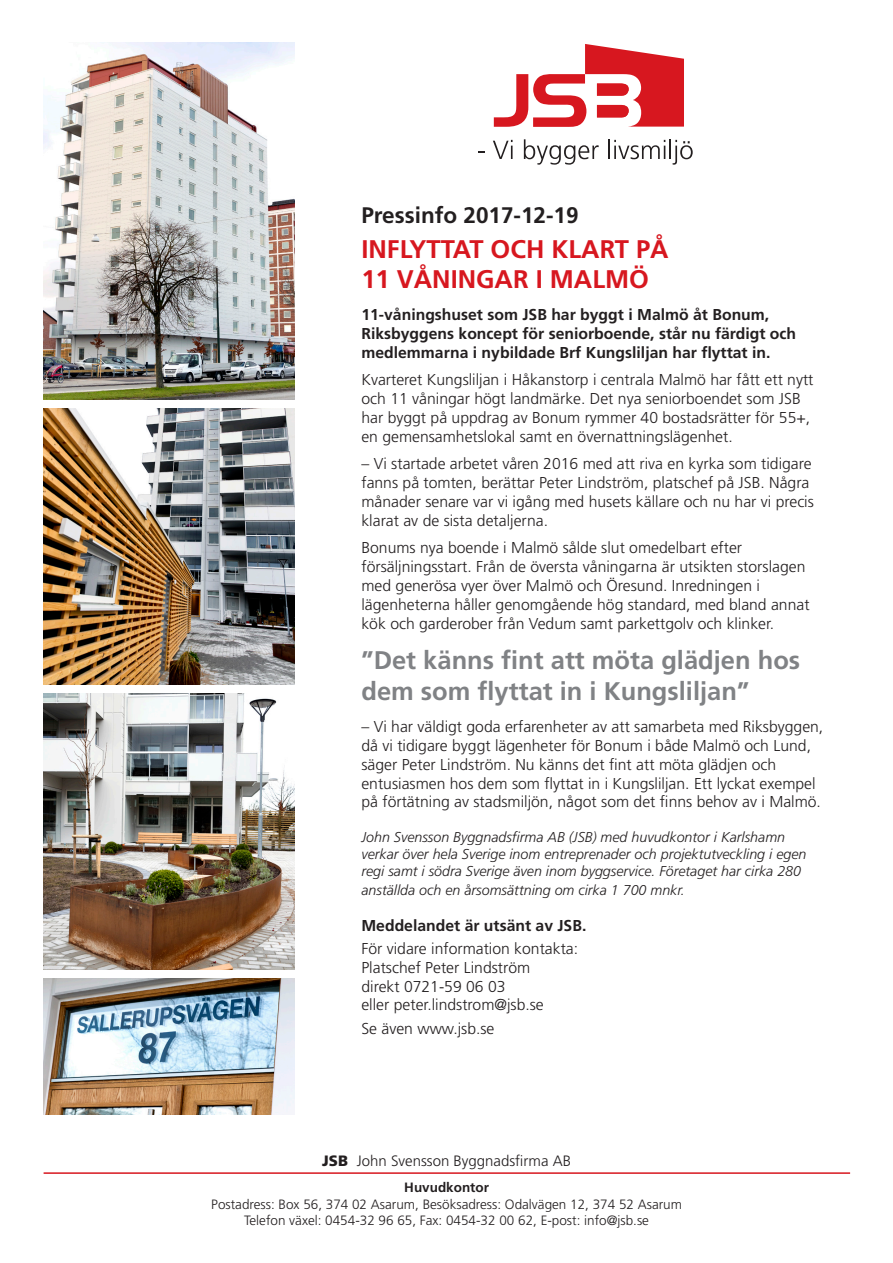
<style>
.page{position:relative;width:893px;height:1263px;background:#fff}
.page>*{position:absolute;margin:0;border:0;box-sizing:border-box;transform-origin:0 0}
.t1{font:700 25.5px/30.6px "Frutiger";color:#808285}
.t2{font:700 25.5px/30.6px "Frutiger";color:#d7171f}
.t3{font:700 22.5px "Frutiger";color:#231f20}
.t4{font:300 15.75px/18.9px "Frutiger";color:#231f20}
.t5{font:700 15.75px/18.9px "Frutiger";color:#231f20}
.t6{font:300 15px "Frutiger";color:#231f20}
.t7{font:italic 300 14.25px/17.1px "Frutiger";color:#231f20}
.t8{font:300 13.5px "Frutiger";color:#231f20}
.t9{font:700 13.5px "Frutiger";color:#231f20}
.s1{font-weight:900}
</style>
<div class="page">
<svg style="left:494px;top:44px;width:190px;height:83px"></svg>
<svg style="left:478px;top:151px;width:6px;height:2px"></svg>
<svg style="left:493px;top:140px;width:20px;height:19px"></svg>
<svg style="left:524px;top:139px;width:75px;height:26px"></svg>
<hr style="left:608px;top:139px;width:2px;height:20px;background:#231f20">
<svg style="left:614px;top:139px;width:79px;height:26px"></svg>
<hr style="left:44px;top:1172px;width:806px;height:2px;background:#d7171f">
<img style="left:44px;top:43px;width:250px;height:357px">
<img style="left:44px;top:978px;width:250px;height:136px">
<img style="left:44px;top:408px;width:250px;height:277px">
<img style="left:44px;top:693px;width:250px;height:276px">
<p class="t3" style="left:361px;top:202px;width:219px">Pressinfo 2017-12-19</p>
<p class="t2" style="left:361px;top:233px;width:309px">INFLYTTAT OCH KLART PÅ<br>11 VÅNINGAR I MALMÖ</p>
<p class="t5" style="left:361px;top:305px;width:436px">11-våningshuset som JSB har byggt i Malmö åt Bonum,<br>Riksbyggens koncept för seniorboende, står nu färdigt och medlemmarna i nybildade Brf Kungsliljan har flyttat in.</p>
<p class="t4" style="left:361px;top:370px;width:454px">Kvarteret Kungsliljan i Håkanstorp i centrala Malmö har fått ett nytt och 11 våningar högt landmärke. Det nya seniorboendet som JSB har byggt på uppdrag av Bonum rymmer 40 bostadsrätter för 55+, en gemensamhetslokal samt en övernattningslägenhet.</p>
<p class="t4" style="left:361px;top:454px;width:454px">– Vi startade arbetet våren 2016 med att riva en kyrka som tidigare fanns på tomten, berättar Peter Lindström, platschef på JSB. Några månader senare var vi igång med husets källare och nu har vi precis klarat av de sista detaljerna.</p>
<p class="t4" style="left:361px;top:538px;width:450px">Bonums nya boende i Malmö sålde slut omedelbart efter försäljningsstart. Från de översta våningarna är utsikten storslagen med generösa vyer över Malmö och Öresund. Inredningen i lägenheterna håller genomgående hög standard, med bland annat kök och garderober från Vedum samt parkettgolv och klinker.</p>
<p class="t1" style="left:361px;top:645px;width:440px">”Det känns fint att möta glädjen hos dem som flyttat in i Kungsliljan”</p>
<p class="t4" style="left:361px;top:717px;width:463px">– Vi har väldigt goda erfarenheter av att samarbeta med Riksbyggen, då vi tidigare byggt lägenheter för Bonum i både Malmö och Lund, säger Peter Lindström. Nu känns det fint att möta glädjen och entusiasmen hos dem som flyttat in i Kungsliljan. Ett lyckat exempel på förtätning av stadsmiljön, något som det finns behov av i Malmö.</p>
<p class="t7" style="left:361px;top:828px;width:446px">John Svensson Byggnadsfirma AB (JSB) med huvudkontor i Karlshamn verkar över hela Sverige inom entreprenader och projektutveckling i egen regi samt i södra Sverige även inom byggservice. Företaget har cirka 280</p>
<p class="t7" style="left:361px;top:881px;width:325px">anställda och en årsomsättning om cirka 1 700 mnkr.</p>
<p class="t5" style="left:361px;top:915px;width:226px">Meddelandet är utsänt av JSB.</p>
<p class="t4" style="left:361px;top:939px;width:218px">För vidare information kontakta:</p>
<p class="t4" style="left:361px;top:958px;width:170px">Platschef Peter Lindström</p>
<p class="t4" style="left:361px;top:977px;width:146px">direkt 0721-59 06 03</p>
<p class="t4" style="left:361px;top:995px;width:184px">eller peter.lindstrom@jsb.se</p>
<p class="t4" style="left:361px;top:1019px;width:135px">Se även www.jsb.se</p>
<p class="t6" style="left:322px;top:1152px;width:250px"><span class="s1">JSB</span> John Svensson Byggnadsfirma AB</p>
<p class="t9" style="left:404px;top:1180px;width:86px">Huvudkontor</p>
<p class="t8" style="left:211px;top:1196px;width:472px">Postadress: Box 56, 374 02 Asarum, Besöksadress: Odalvägen 12, 374 52 Asarum</p>
<p class="t8" style="left:244px;top:1212px;width:406px">Telefon växel: 0454-32 96 65, Fax: 0454-32 00 62, E-post: info@jsb.se</p>
</div>
